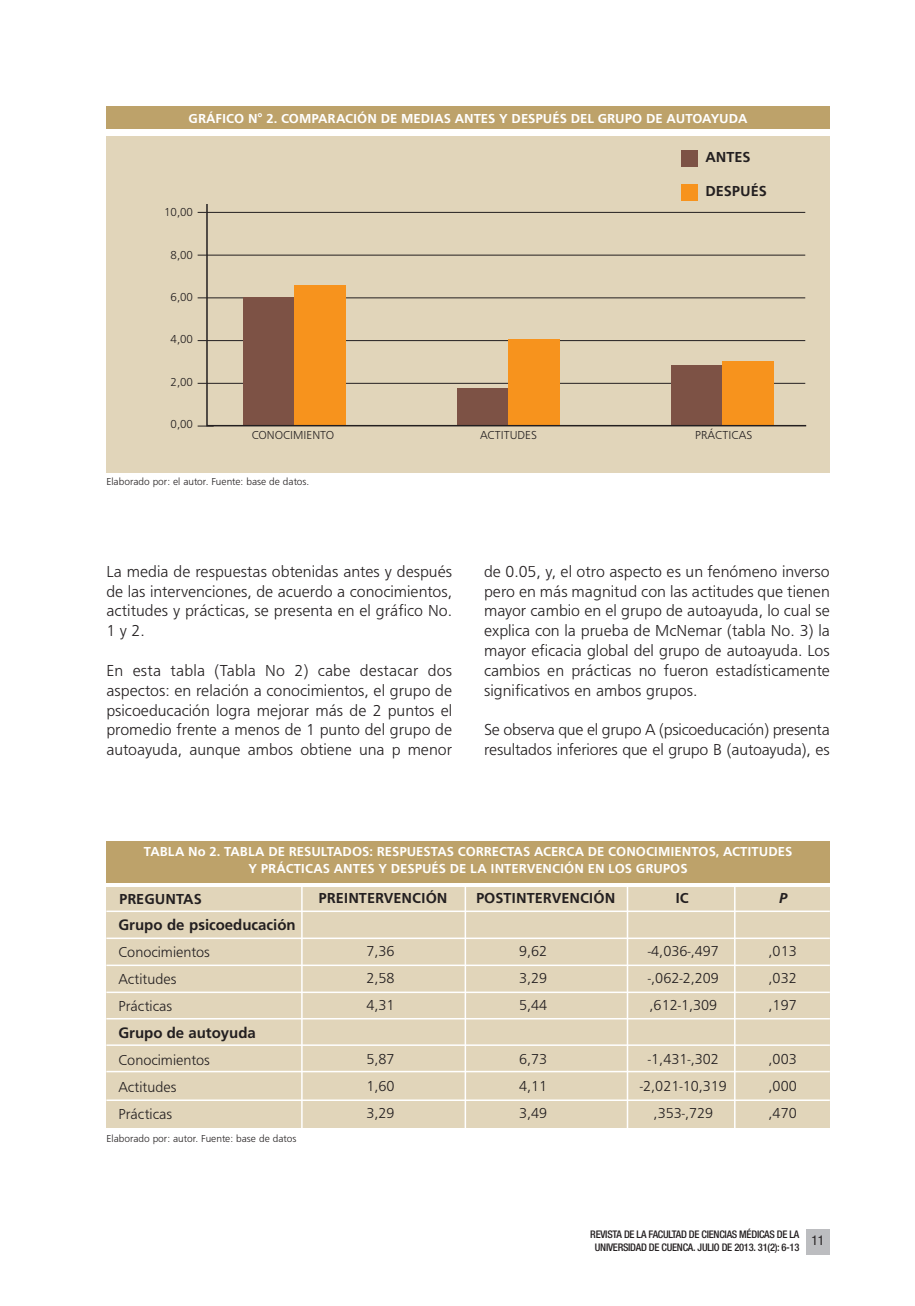
<style>
.page{position:relative;width:915px;height:1306px;background:#fff}
.page>*{position:absolute;margin:0;border:0;box-sizing:border-box;transform-origin:0 0}
.t1{font:16.5px/19.8px "Frugal Sans Light DTC";color:#231f20;text-align:justify}
.t2{font:15px/27px "Frugal Sans Light DTC";color:#231f20;text-align:justify}
.t3{font:15px "Frugal Sans Bold DTC";color:#231f20}
.t4{font:700 15px "Frutiger";color:#231f20}
.t5{font:15px "Frugal Sans Bold Italic DTC";color:#231f20}
.t6{font:13.5px/16.2px "Frugal Sans Bold DTC";color:#fff;text-align:center}
.t7{font:12px "Frugal Sans Light DTC";color:#231f20}
.t8{font:500 condensed 10.5px/12.6px "Helvetica Neue LT Std";letter-spacing:-.025em;color:#231f20}
.t9{font:10.5px "Frugal Sans Light DTC";color:#231f20}
</style>
<div class="page">
<div style="left:805px;top:1228px;width:24px;height:26px;background:#bcbdc0"></div>
<div style="left:106px;top:136px;width:723px;height:337px;background:#e1d5ba"></div>
<div style="left:106px;top:106px;width:723px;height:23px;background:#bda26a"></div>
<svg style="left:205px;top:204px;width:602px;height:223px"></svg>
<div style="left:681px;top:150px;width:16px;height:16px;background:#7d5245"></div>
<div style="left:681px;top:184px;width:16px;height:16px;background:#f7931d"></div>
<div style="left:106px;top:886px;width:723px;height:241px;background:#e1d5ba"></div>
<div style="left:106px;top:841px;width:723px;height:42px;background:#bda26a"></div>
<hr style="left:106px;top:910px;width:723px;height:2px;background:#fff">
<hr style="left:106px;top:937px;width:723px;height:2px;background:#fff">
<hr style="left:106px;top:964px;width:723px;height:2px;background:#fff">
<hr style="left:106px;top:991px;width:723px;height:2px;background:#fff">
<hr style="left:106px;top:1018px;width:723px;height:1px;background:#fff">
<hr style="left:106px;top:1044px;width:723px;height:1px;background:#fff">
<hr style="left:106px;top:1070px;width:723px;height:2px;background:#fff">
<hr style="left:106px;top:1099px;width:723px;height:1px;background:#fff">
<hr style="left:301px;top:884px;width:1px;height:255px;background:#fff">
<hr style="left:464px;top:884px;width:2px;height:255px;background:#fff">
<hr style="left:626px;top:884px;width:2px;height:255px;background:#fff">
<hr style="left:733px;top:884px;width:2px;height:255px;background:#fff">
<p class="t6" style="left:188px;top:110px;width:560px">GRÁFICO N° 2. COMPARACIÓN DE MEDIAS ANTES Y DESPUÉS DEL GRUPO DE AUTOAYUDA</p>
<p class="t3" style="left:705px;top:148px;width:47px">ANTES</p>
<p class="t7" style="left:164px;top:205px;width:30px">10,00</p>
<p class="t7" style="left:170px;top:247px;width:24px">8,00</p>
<p class="t7" style="left:170px;top:290px;width:24px">6,00</p>
<p class="t7" style="left:170px;top:332px;width:24px">4,00</p>
<p class="t7" style="left:170px;top:375px;width:24px">2,00</p>
<p class="t7" style="left:170px;top:417px;width:24px">0,00</p>
<p class="t7" style="left:252px;top:428px;width:84px">CONOCIMIENTO</p>
<p class="t9" style="left:106px;top:475px;width:204px">Elaborado por: el autor. Fuente: base de datos.</p>
<p class="t3" style="left:705px;top:182px;width:63px">DESPUÉS</p>
<p class="t7" style="left:480px;top:428px;width:58px">ACTITUDES</p>
<p class="t7" style="left:695px;top:428px;width:59px">PRÁCTICAS</p>
<p class="t1" style="left:106px;top:561px;width:347px">La media de respuestas obtenidas antes y después de las intervenciones, de acuerdo a conocimientos, actitudes y prácticas, se presenta en el gráfico No.<br>1y2.</p>
<p class="t1" style="left:106px;top:660px;width:347px">En esta tabla (Tabla No 2) cabe destacar dos aspectos: en relación a conocimientos, el grupo de psicoeducación logra mejorar más de 2 puntos el promedio frente a menos de 1 punto del grupo de autoayuda, aunque ambos obtiene una p menor</p>
<p class="t1" style="left:484px;top:561px;width:347px">de 0.05, y, el otro aspecto es un fenómeno inverso pero en más magnitud con las actitudes que tienen mayor cambio en el grupo de autoayuda, lo cual se explica con la prueba de McNemar (tabla No. 3) la mayor eficacia global del grupo de autoayuda. Los cambios en prácticas no fueron estadísticamente significativos en ambos grupos.</p>
<p class="t1" style="left:484px;top:719px;width:347px">Se observa que el grupo A (psicoeducación) presenta resultados inferiores que el grupo B (autoayuda), es</p>
<p class="t6" style="left:144px;top:843px;width:649px">TABLA No 2. TABLA DE RESULTADOS: RESPUESTAS CORRECTAS ACERCA DE CONOCIMIENTOS, ACTITUDES<br>Y PRÁCTICAS ANTES Y DESPUÉS DE LA INTERVENCIÓN EN LOS GRUPOS</p>
<p class="t3" style="left:119px;top:890px;width:84px">PREGUNTAS</p>
<p class="t3" style="left:318px;top:889px;width:130px">PREINTERVENCIÓN</p>
<p class="t3" style="left:476px;top:889px;width:141px">POSTINTERVENCIÓN</p>
<p class="t3" style="left:675px;top:889px;width:15px">IC</p>
<p class="t5" style="left:778px;top:889px;width:10px">P</p>
<p class="t4" style="left:118px;top:918px;width:179px">Grupo de psicoeducación</p>
<p class="t2" style="left:118px;top:938px;width:93px;text-align:left">Conocimientos<br>Actitudes<br>Prácticas</p>
<p class="t4" style="left:118px;top:1026px;width:139px">Grupo de autoyuda</p>
<p class="t2" style="left:118px;top:1046px;width:93px;text-align:left">Conocimientos<br>Actitudes<br>Prácticas</p>
<p class="t9" style="left:106px;top:1132px;width:191px">Elaborado por: autor. Fuente: base de datos</p>
<p class="t2" style="left:366px;top:937px;width:30px">7,36<br>2,58<br>4,31</p>
<p class="t2" style="left:366px;top:1045px;width:30px">5,87<br>1,60<br>3,29</p>
<p class="t2" style="left:519px;top:937px;width:30px">9,62<br>3,29<br>5,44</p>
<p class="t2" style="left:519px;top:1045px;width:30px">6,73<br>4,11<br>3,49</p>
<p class="t2" style="left:647px;top:937px;width:72px">-4,036-,497 -,062-2,209 ,612-1,309</p>
<p class="t2" style="left:639px;top:1045px;width:88px;text-align:center">-1,431-,302 -2,021-10,319 ,353-,729</p>
<p class="t2" style="left:768px;top:937px;width:30px">,013 ,032 ,197</p>
<p class="t2" style="left:768px;top:1045px;width:30px">,003 ,000 ,470</p>
<p class="t8" style="left:594px;top:1228px;width:231px;text-indent:-5px">REVISTA DE LA FACULTAD DE CIENCIAS MÉDICAS DE LA<br>UNIVERSIDAD DE CUENCA. JULIO DE 2013. 31(2): 6-13 <sup>11</sup></p>
</div>
